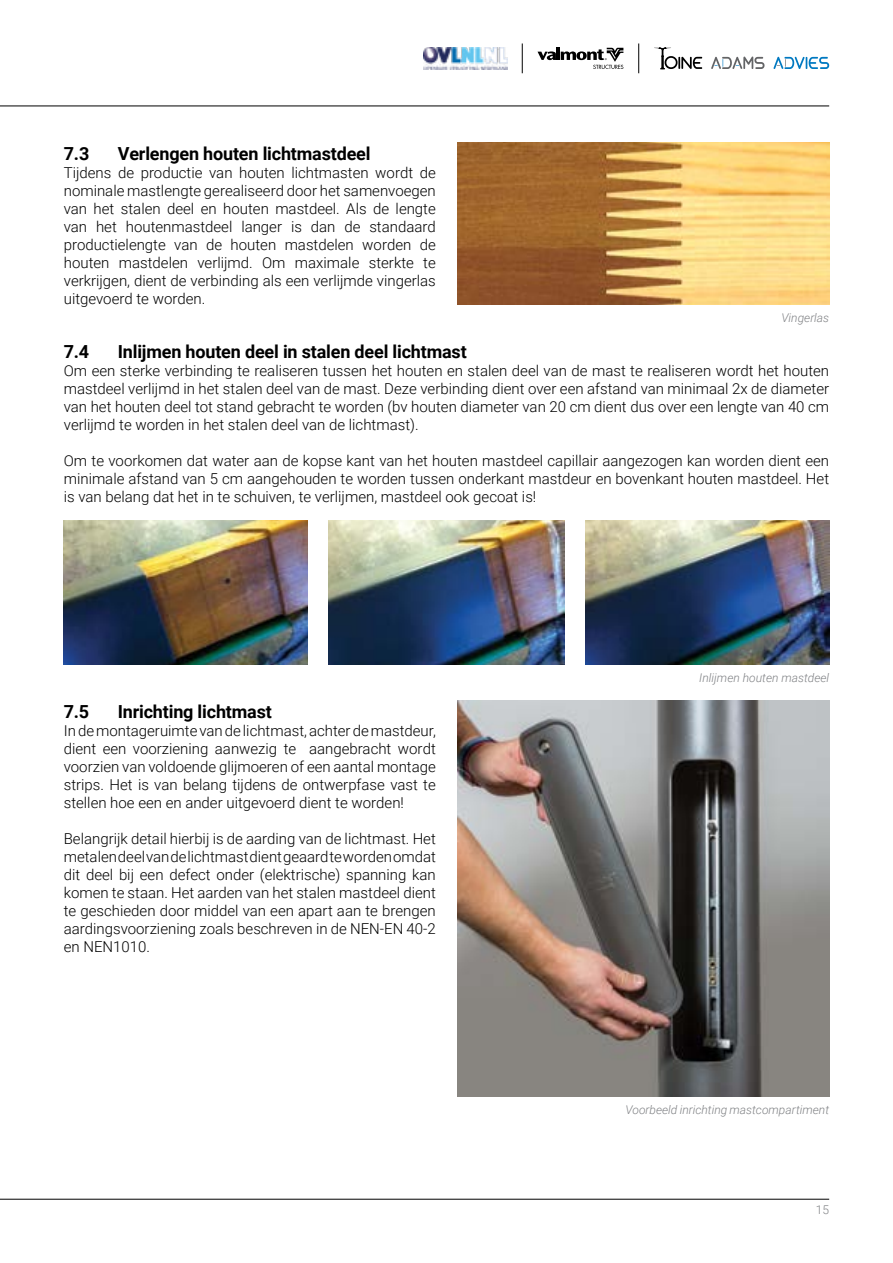
<style>
.page{position:relative;width:893px;height:1263px;background:#fff}
.page>*{position:absolute;margin:0;border:0;box-sizing:border-box;transform-origin:0 0}
.t1{font:700 18px "Roboto";letter-spacing:-.01em;color:#000}
.t2{font:300 15px/18px "Roboto";color:#000;text-align:justify}
.t3{font:italic 300 12px "Roboto";color:#808285}
.t4{font:300 12px "Roboto";color:#808285}
</style>
<div class="page">
<img style="left:64px;top:520px;width:243px;height:144px">
<img style="left:329px;top:520px;width:235px;height:144px">
<img style="left:585px;top:520px;width:244px;height:144px">
<img style="left:457px;top:142px;width:372px;height:162px">
<img style="left:457px;top:700px;width:372px;height:396px">
<hr style="left:0;top:1199px;width:829px;height:1px;background:#000">
<hr style="left:638px;top:43px;width:1px;height:30px;background:#000">
<hr style="left:522px;top:43px;width:1px;height:30px;background:#000">
<svg style="left:538px;top:48px;width:85px;height:21px"></svg>
<svg style="left:773px;top:57px;width:56px;height:12px"></svg>
<svg style="left:711px;top:57px;width:53px;height:12px"></svg>
<svg style="left:655px;top:48px;width:47px;height:21px"></svg>
<img style="left:423px;top:48px;width:84px;height:21px">
<hr style="left:0;top:106px;width:829px;height:1px;background:#000">
<p class="t1" style="left:64px;top:141px;width:27px">7.3</p>
<p class="t1" style="left:118px;top:141px;width:254px">Verlengen houten lichtmastdeel</p>
<p class="t2" style="left:64px;top:163px;width:374px">Tijdens de productie van houten lichtmasten wordt de nominale mastlengte gerealiseerd door het samenvoegen van het stalen deel en houten mastdeel. Als de lengte van het houtenmastdeel langer is dan de standaard productielengte van de houten mastdelen worden de houten mastdelen verlijmd. Om maximale sterkte te verkrijgen, dient de verbinding als een verlijmde vingerlas uitgevoerd te worden.</p>
<p class="t3" style="left:781px;top:310px;width:49px">Vingerlas</p>
<p class="t1" style="left:64px;top:339px;width:27px">7.4</p>
<p class="t1" style="left:118px;top:339px;width:350px">Inlijmen houten deel in stalen deel lichtmast</p>
<p class="t2" style="left:64px;top:361px;width:767px">Om een sterke verbinding te realiseren tussen het houten en stalen deel van de mast te realiseren wordt het houten mastdeel verlijmd in het stalen deel van de mast. Deze verbinding dient over een afstand van minimaal 2x de diameter van het houten deel tot stand gebracht te worden (bv houten diameter van 20 cm dient dus over een lengte van 40 cm verlijmd te worden in het stalen deel van de lichtmast).</p>
<p class="t2" style="left:64px;top:451px;width:767px">Om te voorkomen dat water aan de kopse kant van het houten mastdeel capillair aangezogen kan worden dient een minimale afstand van 5 cm aangehouden te worden tussen onderkant mastdeur en bovenkant houten mastdeel. Het is van belang dat het in te schuiven, te verlijmen, mastdeel ook gecoat is!</p>
<p class="t1" style="left:64px;top:699px;width:27px">7.5</p>
<p class="t1" style="left:118px;top:699px;width:156px">Inrichting lichtmast</p>
<p class="t2" style="left:64px;top:721px;width:374px">In de montageruimte van de lichtmast, achter de mastdeur, dient een voorziening aanwezig te aangebracht wordt voorzien van voldoende glijmoeren of een aantal montage strips. Het is van belang tijdens de ontwerpfase vast te stellen hoe een en ander uitgevoerd dient te worden!</p>
<p class="t2" style="left:64px;top:829px;width:374px">Belangrijk detail hierbij is de aarding van de lichtmast. Het metalen deel van de lichtmast dient geaard te worden omdat dit deel bij een defect onder (elektrische) spanning kan komen te staan. Het aarden van het stalen mastdeel dient te geschieden door middel van een apart aan te brengen aardingsvoorziening zoals beschreven in de NEN-EN 40-2 en NEN1010.</p>
<p class="t3" style="left:699px;top:670px;width:131px">Inlijmen houten mastdeel</p>
<p class="t3" style="left:625px;top:1102px;width:205px">Voorbeeld inrichting mastcompartiment</p>
<p class="t4" style="left:816px;top:1201px;width:15px">15</p>
</div>
